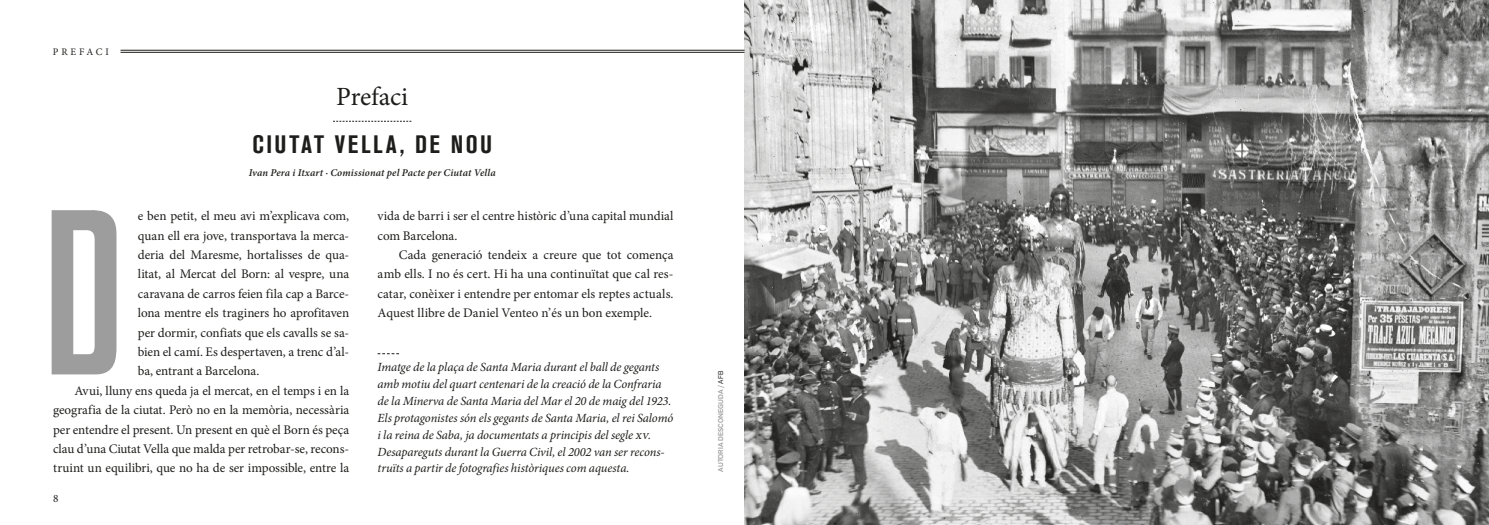
<style>
.page{position:relative;width:1489px;height:525px;background:#fff}
.page>*{position:absolute;margin:0;border:0;box-sizing:border-box;transform-origin:0 0}
.t1{font:500 condensed 232.38px "Akzidenz Grotesk BQ";color:#9d9d9d}
.t2{font:26.25px "Minion Pro";letter-spacing:-.005em;color:#1d1d1b}
.t3{font:700 condensed 25px "Akzidenz Grotesk BQ";letter-spacing:.1em;color:#1d1d1b}
.t4{font:13.12px/19.4px "Minion Pro";letter-spacing:-.01em;color:#1d1d1b}
.t5{font:italic 12.5px/16.9px "Minion Pro";letter-spacing:-.01em;color:#1d1d1b}
.t6{font:11.25px "Minion Pro";color:#1d1d1b}
.t7{font:italic 600 10.38px "Minion Pro";letter-spacing:.015em;color:#1d1d1b}
.t8{font:10px "Minion Pro";letter-spacing:.285em;color:#1d1d1b}
.t9{font:500 6.88px "Akzid Grtsk Next";letter-spacing:.01em;color:#9d9d9d}
.s1{font-weight:400;color:#1d1d1b}
</style>
<div class="page">
<img style="left:744px;top:0;width:744px;height:524px">
<svg style="left:333px;top:121px;width:78px;height:1px"></svg>
<svg style="left:377px;top:353px;width:22px;height:1px"></svg>
<hr style="left:120px;top:50px;width:624px;height:1px;background:#1d1d1b">
<hr style="left:120px;top:52px;width:624px;height:1px;background:#1d1d1b">
<p class="t8" style="left:53px;top:45px;width:58px">PREFACI</p>
<h2 class="t2" style="left:336px;top:79px;width:74px">Prefaci</h2>
<h3 class="t3" style="left:252px;top:130px;width:241px">CIUTAT VELLA, DE NOU</h3>
<p class="t7" style="left:249px;top:165px;width:248px">Ivan Pera i Itxart · Comissionat pel Pacte per Ciutat Vella</p>
<h1 class="t1" style="left:43px;top:162px;width:84px">D</h1>
<p class="t4" style="left:138px;top:206px;width:213px">e ben petit, el meu avi m’explicava com,</p>
<p class="t4" style="left:138px;top:226px;width:213px">quan ell era jove, transportava la merca-</p>
<p class="t4" style="left:138px;top:245px;width:213px">deria del Maresme, hortalisses de qua-</p>
<p class="t4" style="left:138px;top:264px;width:213px">litat, al Mercat del Born: al vespre, una</p>
<p class="t4" style="left:138px;top:284px;width:213px">caravana de carros feien fila cap a Barce-</p>
<p class="t4" style="left:138px;top:303px;width:213px">lona mentre els traginers ho aprofitaven</p>
<p class="t4" style="left:138px;top:322px;width:213px">per dormir, confiats que els cavalls se sa-</p>
<p class="t4" style="left:138px;top:342px;width:213px">bien el camí. Es despertaven, a trenc d’al-</p>
<p class="t4" style="left:138px;top:361px;width:123px">ba, entrant a Barcelona.</p>
<p class="t4" style="left:74px;top:381px;width:276px">Avui, lluny ens queda ja el mercat, en el temps i en la</p>
<p class="t4" style="left:53px;top:400px;width:297px">geografia de la ciutat. Però no en la memòria, necessària</p>
<p class="t4" style="left:53px;top:419px;width:297px">per entendre el present. Un present en què el Born és peça</p>
<p class="t4" style="left:53px;top:439px;width:297px">clau d’una Ciutat Vella que malda per retrobar-se, recons-</p>
<p class="t4" style="left:53px;top:458px;width:297px">truint un equilibri, que no ha de ser impossible, entre la</p>
<p class="t6" style="left:53px;top:491px;width:7px">8</p>
<p class="t4" style="left:377px;top:206px;width:297px">vida de barri i ser el centre històric d’una capital mundial com Barcelona.</p>
<p class="t4" style="left:377px;top:245px;width:297px;text-align:justify;text-indent:21px">Cada generació tendeix a creure que tot comença amb ells. I no és cert. Hi ha una continuïtat que cal res&shy;catar, conèixer i entendre per entomar els reptes actuals.<br>Aquest llibre de Daniel Venteo n’és un bon exemple.</p>
<p class="t5" style="left:377px;top:358px;width:297px">Imatge de la plaça de Santa Maria durant el ball de gegants amb motiu del quart centenari de la creació de la Confraria de la Minerva de Santa Maria del Mar el 20 de maig del 1923.<br>Els protagonistes són els gegants de Santa Maria, el rei Salomó i la reina de Saba, ja documentats a principis del segle xv.<br>Desapareguts durant la Guerra Civil, el 2002 van ser recons&shy;truïts a partir de fotografies històriques com aquesta.</p>
<p class="t9" style="left:716px;top:471px;width:102px;rotate:-90deg">AUTORIA DESCONEGUDA / <span class="s1">AFB</span></p>
</div>
